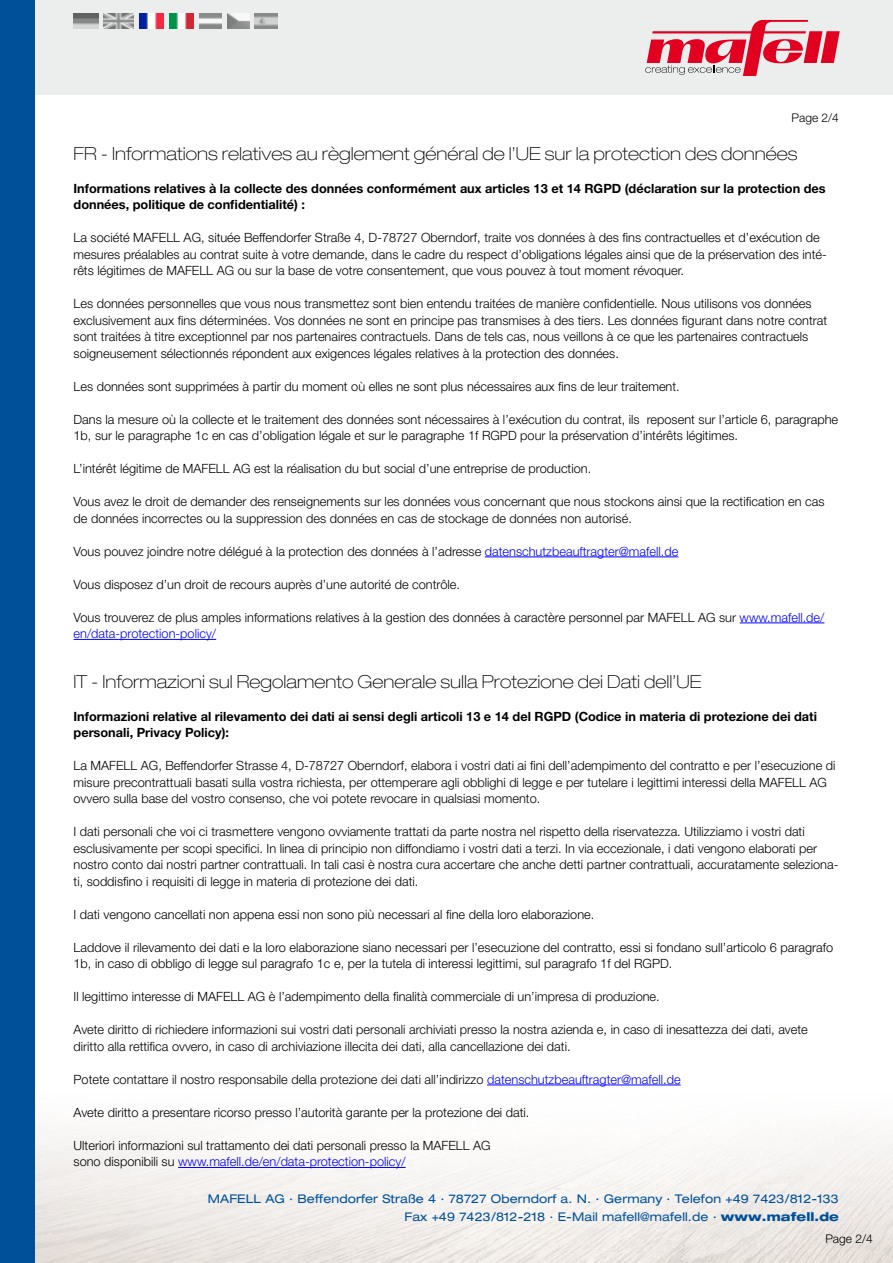
<style>
.page{position:relative;width:893px;height:1263px;background:#fff}
.page>*{position:absolute;margin:0;border:0;box-sizing:border-box;transform-origin:0 0}
.t1{font:100 expanded 18px "Helvetica Neue LT Pro";color:#000}
.t2{font:300 12.75px/16.5px "Helvetica Neue LT Pro";color:#000}
.t3{font:700 12.75px/16.5px "Helvetica Neue LT Pro";color:#000}
.t4{font:expanded 12px/18px "Helvetica Neue LT Pro";letter-spacing:.01em;color:#005099;text-align:right}
.t5{font:300 12px "Helvetica Neue LT Pro";color:#000}
.s1{color:#00f}
.s2{font-weight:800}
</style>
<div class="page">
<div style="left:32px;top:0;width:861px;height:94px;background:#eceded"></div>
<img style="left:34px;top:680px;width:859px;height:583px">
<div style="left:0;top:0;width:34px;height:1263px;background:#005099"></div>
<svg style="left:645px;top:20px;width:195px;height:56px"></svg>
<hr style="left:485px;top:557px;width:193px;height:1px;background:#00f">
<hr style="left:740px;top:623px;width:84px;height:1px;background:#00f">
<hr style="left:74px;top:639px;width:142px;height:1px;background:#00f">
<hr style="left:487px;top:1085px;width:194px;height:1px;background:#00f">
<hr style="left:178px;top:1167px;width:228px;height:1px;background:#00f">
<img style="left:139px;top:14px;width:25px;height:14px">
<img style="left:169px;top:14px;width:25px;height:14px">
<img style="left:199px;top:14px;width:23px;height:14px">
<img style="left:227px;top:14px;width:22px;height:14px">
<img style="left:255px;top:14px;width:22px;height:14px">
<img style="left:104px;top:14px;width:29px;height:14px">
<p class="t5" style="left:792px;top:110px;width:49px">Page 2/4</p>
<h1 class="t1" style="left:74px;top:142px;width:725px">FR - Informations relatives au règlement général de l’UE sur la protection des données</h1>
<p class="t3" style="left:74px;top:179px;width:754px">Informations relatives à la collecte des données conformément aux articles 13 et 14 RGPD (déclaration sur la protection des données, politique de confidentialité) :</p>
<p class="t2" style="left:74px;top:229px;width:755px">La société MAFELL AG, située Beffendorfer Straße 4, D-78727 Oberndorf, traite vos données à des fins contractuelles et d’exécution de mesures préalables au contrat suite à votre demande, dans le cadre du respect d’obligations légales ainsi que de la préservation des inté&shy;rêts légitimes de MAFELL AG ou sur la base de votre consentement, que vous pouvez à tout moment révoquer.</p>
<p class="t2" style="left:74px;top:295px;width:755px">Les données personnelles que vous nous transmettez sont bien entendu traitées de manière confidentielle. Nous utilisons vos données exclusivement aux fins déterminées. Vos données ne sont en principe pas transmises à des tiers. Les données figurant dans notre contrat sont traitées à titre exceptionnel par nos partenaires contractuels. Dans de tels cas, nous veillons à ce que les partenaires contractuels soigneusement sélectionnés répondent aux exigences légales relatives à la protection des données.</p>
<p class="t2" style="left:74px;top:377px;width:608px">Les données sont supprimées à partir du moment où elles ne sont plus nécessaires aux fins de leur traitement.</p>
<p class="t2" style="left:74px;top:410px;width:766px">Dans la mesure où la collecte et le traitement des données sont nécessaires à l’exécution du contrat, ils reposent sur l’article 6, paragraphe<br>1b, sur le paragraphe 1c en cas d’obligation légale et sur le paragraphe 1f RGPD pour la préservation d’intérêts légitimes.</p>
<p class="t2" style="left:74px;top:460px;width:519px">L’intérêt légitime de MAFELL AG est la réalisation du but social d’une entreprise de production.</p>
<p class="t2" style="left:74px;top:493px;width:753px">Vous avez le droit de demander des renseignements sur les données vous concernant que nous stockons ainsi que la rectification en cas de données incorrectes ou la suppression des données en cas de stockage de données non autorisé.</p>
<p class="t2" style="left:74px;top:542px;width:606px">Vous pouvez joindre notre délégué à la protection des données à l’adresse <span class="s1">datenschutzbeauftragter@mafell.de</span></p>
<p class="t2" style="left:74px;top:575px;width:388px">Vous disposez d’un droit de recours auprès d’une autorité de contrôle.</p>
<p class="t2" style="left:74px;top:608px;width:752px">Vous trouverez de plus amples informations relatives à la gestion des données à caractère personnel par MAFELL AG sur <span class="s1">www.mafell.de/ en/data-protection-policy/</span></p>
<h1 class="t1" style="left:74px;top:670px;width:629px">IT - Informazioni sul Regolamento Generale sulla Protezione dei Dati dell’UE</h1>
<p class="t3" style="left:74px;top:707px;width:745px">Informazioni relative al rilevamento dei dati ai sensi degli articoli 13 e 14 del RGPD (Codice in materia di protezione dei dati personali, Privacy Policy):</p>
<p class="t2" style="left:74px;top:757px;width:763px">La MAFELL AG, Beffendorfer Strasse 4, D-78727 Oberndorf, elabora i vostri dati ai fini dell’adempimento del contratto e per l’esecuzione di misure precontrattuali basati sulla vostra richiesta, per ottemperare agli obblighi di legge e per tutelare i legittimi interessi della MAFELL AG ovvero sulla base del vostro consenso, che voi potete revocare in qualsiasi momento.</p>
<p class="t2" style="left:74px;top:823px;width:766px">I dati personali che voi ci trasmettere vengono ovviamente trattati da parte nostra nel rispetto della riservatezza. Utilizziamo i vostri dati esclusivamente per scopi specifici. In linea di principio non diffondiamo i vostri dati a terzi. In via eccezionale, i dati vengono elaborati per nostro conto dai nostri partner contrattuali. In tali casi è nostra cura accertare che anche detti partner contrattuali, accuratamente seleziona&shy;ti, soddisfino i requisiti di legge in materia di protezione dei dati.</p>
<p class="t2" style="left:74px;top:905px;width:522px">I dati vengono cancellati non appena essi non sono più necessari al fine della loro elaborazione.</p>
<p class="t2" style="left:74px;top:938px;width:761px">Laddove il rilevamento dei dati e la loro elaborazione siano necessari per l’esecuzione del contratto, essi si fondano sull’articolo 6 paragrafo<br>1b, in caso di obbligo di legge sul paragrafo 1c e, per la tutela di interessi legittimi, sul paragrafo 1f del RGPD.</p>
<p class="t2" style="left:74px;top:988px;width:588px">Il legittimo interesse di MAFELL AG è l’adempimento della finalità commerciale di un’impresa di produzione.</p>
<p class="t2" style="left:74px;top:1021px;width:736px">Avete diritto di richiedere informazioni sui vostri dati personali archiviati presso la nostra azienda e, in caso di inesattezza dei dati, avete diritto alla rettifica ovvero, in caso di archiviazione illecita dei dati, alla cancellazione dei dati.</p>
<p class="t2" style="left:74px;top:1070px;width:609px">Potete contattare il nostro responsabile della protezione dei dati all’indirizzo <span class="s1">datenschutzbeauftragter@mafell.de</span></p>
<p class="t2" style="left:74px;top:1103px;width:457px">Avete diritto a presentare ricorso presso l’autorità garante per la protezione dei dati.</p>
<p class="t2" style="left:74px;top:1136px;width:419px">Ulteriori informazioni sul trattamento dei dati personali presso la MAFELL AG sono disponibili su <span class="s1">www.mafell.de/en/data-protection-policy/</span></p>
<p class="t4" style="left:208px;top:1190px;width:633px">MAFELL AG · Beffendorfer Straße 4 · 78727 Oberndorf a. N. · Germany · Telefon +49 7423/812-133<br>Fax +49 7423/812-218 · E-Mail mafell@mafell.de · <span class="s2">www.mafell.de</span></p>
<p class="t5" style="left:825px;top:1231px;width:49px">Page 2/4</p>
</div>
